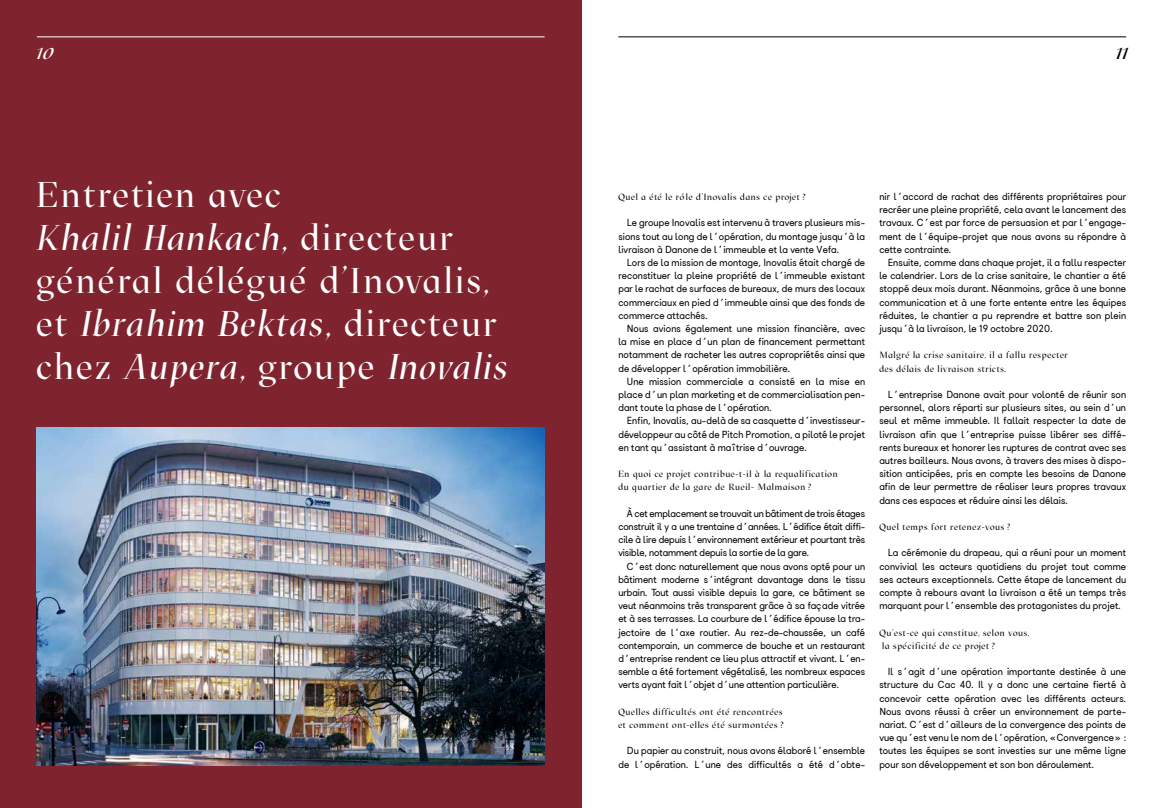
<style>
.page{position:relative;width:1163px;height:808px;background:#fff}
.page>*{position:absolute;margin:0;border:0;box-sizing:border-box;transform-origin:0 0}
.t1{font:35.8px/42.9px "MAZIUSREVIEW20.09";letter-spacing:.08em;color:#fff}
.t2{font:23.1px "MAZIUSREVIEW20.09 Extraitalic";color:#fff}
.t3{font:23.1px "MAZIUSREVIEW20.09 Extraitalic";color:#000}
.t4{font:10px/13.2px "Porpora";letter-spacing:.01em;color:#000;text-align:justify}
.t5{font:9px/13.2px "MAZIUSREVIEW20.09";letter-spacing:.08em;color:#000}
.s1{font-style:italic}
</style>
<div class="page">
<div style="left:0;top:0;width:581px;height:808px;background:#7f232f"></div>
<hr style="left:37px;top:37px;width:507px;height:1px;background:#fff">
<hr style="left:618px;top:37px;width:507px;height:1px;background:#000">
<img style="left:37px;top:427px;width:507px;height:338px">
<h2 class="t2" style="left:37px;top:37px;width:18px">10</h2>
<h2 class="t3" style="left:1116px;top:37px;width:11px">11</h2>
<h1 class="t1" style="left:37px;top:174px;width:472px">Entretien avec<br><span class="s1">Khalil Hankach</span>, directeur général délégué d’Inovalis, et <span class="s1">Ibrahim Bektas</span>, directeur chez <span class="s1">Aupera</span>, groupe <span class="s1">Inovalis</span></h1>
<p class="t5" style="left:618px;top:190px;width:189px">Quel a été le rôle d’Inovalis dans ce projet ?</p>
<p class="t4" style="left:618px;top:216px;width:248px;text-indent:8px">Le groupe Inovalis est intervenu à travers plusieurs mis&shy;sions tout au long de l’opération, du montage jusqu’à la livraison à Danone de l’immeuble et la vente Vefa.</p>
<p class="t4" style="left:618px;top:255px;width:248px;text-indent:8px">Lors de la mission de montage, Inovalis était chargé de reconstituer la pleine propriété de l’immeuble existant par le rachat de surfaces de bureaux, de murs des locaux commerciaux en pied d’immeuble ainsi que des fonds de commerce attachés.</p>
<p class="t4" style="left:618px;top:321px;width:248px;text-indent:8px">Nous avions également une mission financière, avec la mise en place d’un plan de financement permettant notamment de racheter les autres copropriétés ainsi que de développer l’opération immobilière.</p>
<p class="t4" style="left:618px;top:374px;width:248px;text-indent:8px">Une mission commerciale a consisté en la mise en place d’un plan marketing et de commercialisation pen&shy;dant toute la phase de l’opération.</p>
<p class="t4" style="left:618px;top:414px;width:248px;text-indent:8px">Enfin, Inovalis, au-delà de sa casquette d’investisseur&shy;développeur au côté de Pitch Promotion, a piloté le projet en tant qu’assistant à maîtrise d’ouvrage.</p>
<p class="t5" style="left:618px;top:468px;width:221px">En quoi ce projet contribue-t-il à la requalification du quartier de la gare de Rueil- Malmaison ?</p>
<p class="t4" style="left:618px;top:506px;width:248px;text-indent:8px">À cet emplacement se trouvait un bâtiment de trois étages construit il y a une trentaine d’années. L’édifice était diffi&shy;cile à lire depuis l’environnement extérieur et pourtant très visible, notamment depuis la sortie de la gare.</p>
<p class="t4" style="left:618px;top:559px;width:248px;text-indent:8px">C’est donc naturellement que nous avons opté pour un bâtiment moderne s’intégrant davantage dans le tissu urbain. Tout aussi visible depuis la gare, ce bâtiment se veut néanmoins très transparent grâce à sa façade vitrée et à ses terrasses. La courbure de l’édifice épouse la tra&shy;jectoire de l’axe routier. Au rez-de-chaussée, un café contemporain, un commerce de bouche et un restaurant d’entreprise rendent ce lieu plus attractif et vivant. L’en&shy;semble a été fortement végétalisé, les nombreux espaces verts ayant fait l’objet d’une attention particulière.</p>
<p class="t5" style="left:618px;top:705px;width:167px">Quelles difficultés ont été rencontrées et comment ont-elles été surmontées ?</p>
<p class="t4" style="left:618px;top:744px;width:248px;text-align:right">Du papier au construit, nous avons élaboré l’ensemble de l’opération. L’une des difficultés a été d’obte-</p>
<p class="t4" style="left:879px;top:189px;width:248px">nir l’accord de rachat des différents propriétaires pour recréer une pleine propriété, cela avant le lancement des travaux. C’est par force de persuasion et par l’engage&shy;ment de l’équipe-projet que nous avons su répondre à cette contrainte.</p>
<p class="t4" style="left:879px;top:255px;width:248px;text-indent:8px">Ensuite, comme dans chaque projet, il a fallu respecter le calendrier. Lors de la crise sanitaire, le chantier a été stoppé deux mois durant. Néanmoins, grâce à une bonne communication et à une forte entente entre les équipes réduites, le chantier a pu reprendre et battre son plein jusqu’à la livraison, le 19 octobre 2020.</p>
<p class="t5" style="left:879px;top:349px;width:190px">Malgré la crise sanitaire, il a fallu respecter des délais de livraison stricts.</p>
<p class="t4" style="left:879px;top:387px;width:248px;text-indent:8px">L’entreprise Danone avait pour volonté de réunir son personnel, alors réparti sur plusieurs sites, au sein d’un seul et même immeuble. Il fallait respecter la date de livraison afin que l’entreprise puisse libérer ses diffé&shy;rents bureaux et honorer les ruptures de contrat avec ses autres bailleurs. Nous avons, à travers des mises à dispo&shy;sition anticipées, pris en compte les besoins de Danone afin de leur permettre de réaliser leurs propres travaux dans ces espaces et réduire ainsi les délais.</p>
<p class="t5" style="left:879px;top:520px;width:132px">Quel temps fort retenez-vous ?</p>
<p class="t4" style="left:879px;top:546px;width:248px;text-indent:8px">La cérémonie du drapeau, qui a réuni pour un moment convivial les acteurs quotidiens du projet tout comme ses acteurs exceptionnels. Cette étape de lancement du compte à rebours avant la livraison a été un temps très marquant pour l’ensemble des protagonistes du projet.</p>
<p class="t5" style="left:882px;top:626px;width:148px;text-indent:-3px">Qu’est-ce qui constitue, selon vous, la spécificité de ce projet ?</p>
<p class="t4" style="left:879px;top:665px;width:248px;text-indent:8px">Il s’agit d’une opération importante destinée à une structure du Cac 40. Il y a donc une certaine fierté à concevoir cette opération avec les différents acteurs.<br>Nous avons réussi à créer un environnement de parte&shy;nariat. C’est d’ailleurs de la convergence des points de vue qu’est venu le nom de l’opération, «Convergence» : toutes les équipes se sont investies sur une même ligne pour son développement et son bon déroulement.</p>
</div>
